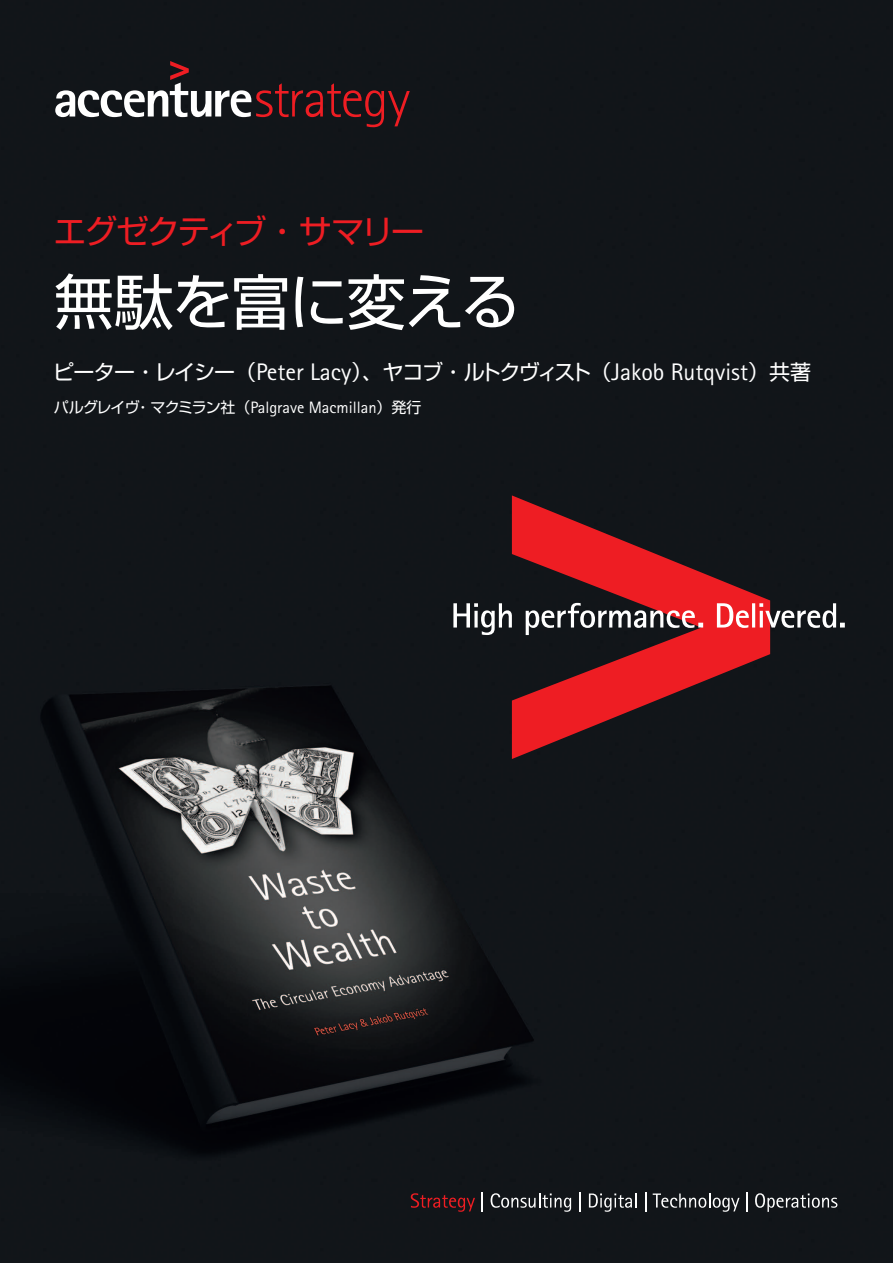
<style>
.page{position:relative;width:893px;height:1263px;background:#fff}
.page>*{position:absolute;margin:0;border:0;box-sizing:border-box;transform-origin:0 0}
.t1{font:60px "Shin Go Pro";letter-spacing:-.03em;color:#fff}
.t2{font:33px "Shin Go Pro";letter-spacing:-.075em;color:#ee1d23}
.t3{font:21px "Shin Go Pro";letter-spacing:-.065em;color:#fff}
.t4{font:15px "Shin Go Pro";letter-spacing:-.055em;color:#fff}
.s1{font-family:"Rotis Sans Seriffor ACN";font-size:24px}
.s2{font-family:"Rotis Sans Seriffor ACN";font-size:16.5px}
</style>
<div class="page">
<img style="left:0;top:0;width:893px;height:1263px">
<svg style="left:512px;top:495px;width:258px;height:264px;background:#6a181c"></svg>
<svg style="left:453px;top:603px;width:392px;height:32px"></svg>
<svg style="left:55px;top:61px;width:355px;height:66px;background:#3a3034"></svg>
<svg style="left:411px;top:1193px;width:64px;height:19px"></svg>
<svg style="left:482px;top:1192px;width:1px;height:20px"></svg>
<svg style="left:491px;top:1193px;width:80px;height:19px;background:#434549"></svg>
<svg style="left:579px;top:1192px;width:1px;height:20px"></svg>
<svg style="left:589px;top:1193px;width:47px;height:19px"></svg>
<svg style="left:645px;top:1192px;width:1px;height:20px"></svg>
<svg style="left:653px;top:1193px;width:86px;height:19px;background:#434649"></svg>
<svg style="left:746px;top:1192px;width:1px;height:20px"></svg>
<svg style="left:755px;top:1193px;width:82px;height:19px;background:#424548"></svg>
<h2 class="t2" style="left:53px;top:204px;width:372px">エグゼクティブ・サマリー</h2>
<h1 class="t1" style="left:54px;top:253px;width:468px">無駄を富に変える</h1>
<p class="t3" style="left:53px;top:355px;width:759px">ピーター・レイシー（<span class="s1">Peter Lacy</span>）、ヤコブ・ルトクヴィスト（<span class="s1">Jakob Rutqvist</span>）共著</p>
<p class="t4" style="left:54px;top:395px;width:369px">パルグレイヴ・マクミラン社（<span class="s2">Palgrave Macmillan</span>）発行</p>
</div>
